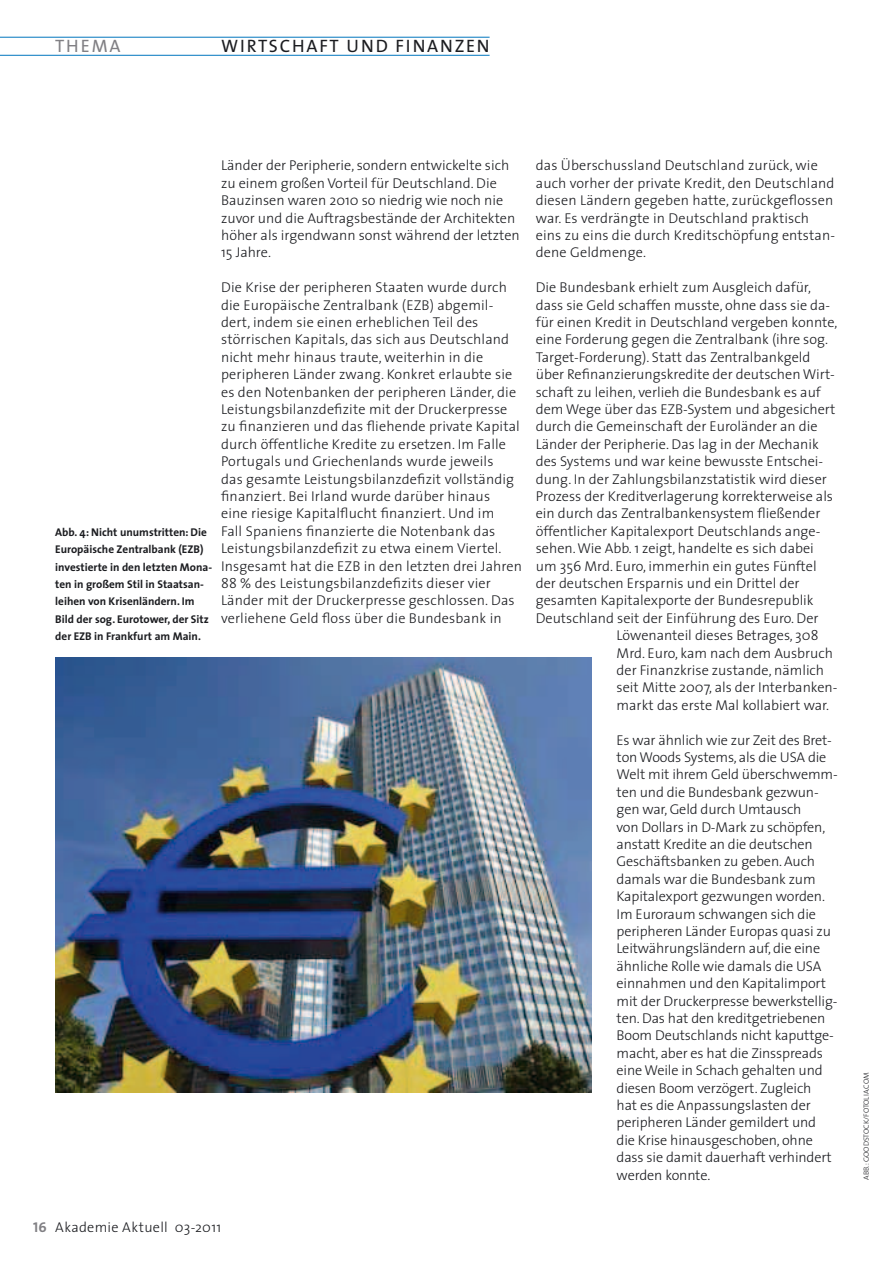
<style>
.page{position:relative;width:893px;height:1263px;background:#fff}
.page>*{position:absolute;margin:0;border:0;box-sizing:border-box;transform-origin:0 0}
.t1{font:18px "The Sans";letter-spacing:.1em;color:#1b1c20}
.t2{font:18px "The Sans";letter-spacing:.1em;color:#818084}
.t3{font:300 14.25px/17.4px "The Sans";color:#1b1c20}
.t4{font:300 14.25px "The Sans";letter-spacing:.02em;color:#1b1c20}
.t5{font:700 11.25px/17.4px "The Sans";color:#1b1c20}
.t6{font:7.5px "The Sans Light Caps";color:#1b1c20}
.s1{font-family:"The Sans Bold Caps";font-weight:400;color:#818084}
</style>
<div class="page">
<hr style="left:0;top:55px;width:490px;height:1px;background:#0076be">
<hr style="left:0;top:37px;width:490px;height:1px;background:#0076be">
<img style="left:55px;top:658px;width:536px;height:435px">
<p class="t2" style="left:55px;top:31px;width:67px">THEMA</p>
<p class="t1" style="left:221px;top:31px;width:270px">WIRTSCHAFT UND FINANZEN</p>
<p class="t5" style="left:55px;top:523px;width:158px">Abb. 4: Nicht unumstritten: Die<br>Europäische Zentralbank (EZB) investierte in den letzten Mona&shy;ten in großem Stil in Staatsan&shy;leihen von Krisenländern. Im<br>Bild der sog. Eurotower, der Sitz der EZB in Frankfurt am Main.</p>
<p class="t3" style="left:221px;top:156px;width:300px">Länder der Peripherie, sondern entwickelte sich zu einem großen Vorteil für Deutschland. Die Bauzinsen waren 2010 so niedrig wie noch nie zuvor und die Auftragsbestände der Architekten höher als irgendwann sonst während der letzten 15 Jahre.</p>
<p class="t3" style="left:221px;top:278px;width:302px">Die Krise der peripheren Staaten wurde durch die Europäische Zentralbank (EZB) abgemil&shy;dert, indem sie einen erheblichen Teil des störrischen Kapitals, das sich aus Deutschland nicht mehr hinaus traute, weiterhin in die peripheren Länder zwang. Konkret erlaubte sie es den Notenbanken der peripheren Länder, die Leistungsbilanzdefizite mit der Druckerpresse zu finanzieren und das fliehende private Kapital durch öffentliche Kredite zu ersetzen. Im Falle Portugals und Griechenlands wurde jeweils<br>das gesamte Leistungsbilanzdefizit vollständig finanziert. Bei Irland wurde darüber hinaus<br>eine riesige Kapitalflucht finanziert. Und im<br>Fall Spaniens finanzierte die Notenbank das Leistungsbilanzdefizit zu etwa einem Viertel.<br>Insgesamt hat die EZB in den letzten drei Jahren 88 % des Leistungsbilanzdefizits dieser vier Länder mit der Druckerpresse geschlossen. Das verliehene Geld floss über die Bundesbank in</p>
<p class="t3" style="left:536px;top:156px;width:301px">das Überschussland Deutschland zurück, wie auch vorher der private Kredit, den Deutschland diesen Ländern gegeben hatte, zurückgeflossen war. Es verdrängte in Deutschland praktisch eins zu eins die durch Kreditschöpfung entstan&shy;dene Geldmenge.</p>
<p class="t3" style="left:536px;top:278px;width:277px">Die Bundesbank erhielt zum Ausgleich dafür,</p>
<p class="t3" style="left:536px;top:296px;width:296px">dass sie Geld schaffen musste, ohne dass sie da-</p>
<p class="t3" style="left:536px;top:313px;width:303px">für einen Kredit in Deutschland vergeben konnte,</p>
<p class="t3" style="left:536px;top:330px;width:294px">eine Forderung gegen die Zentralbank (ihre sog.</p>
<p class="t3" style="left:536px;top:348px;width:276px">Target-Forderung). Statt das Zentralbankgeld</p>
<p class="t3" style="left:536px;top:365px;width:300px">über Refinanzierungskredite der deutschen Wirt-</p>
<p class="t3" style="left:536px;top:383px;width:287px">schaft zu leihen, verlieh die Bundesbank es auf</p>
<p class="t3" style="left:536px;top:400px;width:301px">dem Wege über das EZB-System und abgesichert</p>
<p class="t3" style="left:536px;top:417px;width:283px">durch die Gemeinschaft der Euroländer an die</p>
<p class="t3" style="left:536px;top:435px;width:285px">Länder der Peripherie. Das lag in der Mechanik</p>
<p class="t3" style="left:536px;top:452px;width:289px">des Systems und war keine bewusste Entschei-</p>
<p class="t3" style="left:536px;top:470px;width:293px">dung. In der Zahlungsbilanzstatistik wird dieser</p>
<p class="t3" style="left:536px;top:487px;width:299px">Prozess der Kreditverlagerung korrekterweise als</p>
<p class="t3" style="left:536px;top:504px;width:286px">ein durch das Zentralbankensystem fließender</p>
<p class="t3" style="left:536px;top:522px;width:286px">öffentlicher Kapitalexport Deutschlands ange-</p>
<p class="t3" style="left:536px;top:539px;width:280px">sehen. Wie Abb. 1 zeigt, handelte es sich dabei</p>
<p class="t3" style="left:536px;top:557px;width:282px">um 356 Mrd. Euro, immerhin ein gutes Fünftel</p>
<p class="t3" style="left:536px;top:574px;width:265px">der deutschen Ersparnis und ein Drittel der</p>
<p class="t3" style="left:536px;top:591px;width:279px">gesamten Kapitalexporte der Bundesrepublik</p>
<p class="t3" style="left:536px;top:609px;width:284px">Deutschland seit der Einführung des Euro. Der</p>
<p class="t3" style="left:617px;top:626px;width:203px">Löwenanteil dieses Betrages, 308</p>
<p class="t3" style="left:617px;top:644px;width:218px">Mrd. Euro, kam nach dem Ausbruch</p>
<p class="t3" style="left:617px;top:661px;width:209px">der Finanzkrise zustande, nämlich</p>
<p class="t3" style="left:617px;top:678px;width:222px">seit Mitte 2007, als der Interbanken-</p>
<p class="t3" style="left:617px;top:696px;width:214px">markt das erste Mal kollabiert war.</p>
<p class="t3" style="left:617px;top:730px;width:223px">Es war ähnlich wie zur Zeit des Bret&shy;ton Woods Systems, als die USA die<br>Welt mit ihrem Geld überschwemm&shy;ten und die Bundesbank gezwun&shy;gen war, Geld durch Umtausch<br>von Dollars in D-Mark zu schöpfen, anstatt Kredite an die deutschen<br>Geschäftsbanken zu geben. Auch damals war die Bundesbank zum<br>Kapitalexport gezwungen worden.<br>Im Euroraum schwangen sich die peripheren Länder Europas quasi zu<br>Leitwährungsländern auf, die eine ähnliche Rolle wie damals die USA einnahmen und den Kapitalimport mit der Druckerpresse bewerkstellig&shy;ten. Das hat den kreditgetriebenen<br>Boom Deutschlands nicht kaputtge&shy;macht, aber es hat die Zinsspreads eine Weile in Schach gehalten und diesen Boom verzögert. Zugleich<br>hat es die Anpassungslasten der peripheren Länder gemildert und die Krise hinausgeschoben, ohne dass sie damit dauerhaft verhindert werden konnte.</p>
<p class="t4" style="left:33px;top:1215px;width:190px"><span class="s1">16</span> Akademie Aktuell 03-2011</p>
<p class="t6" style="left:860px;top:1180px;width:109px;rotate:-90deg">Abb.: Goodstock/Fotolia.com</p>
</div>
